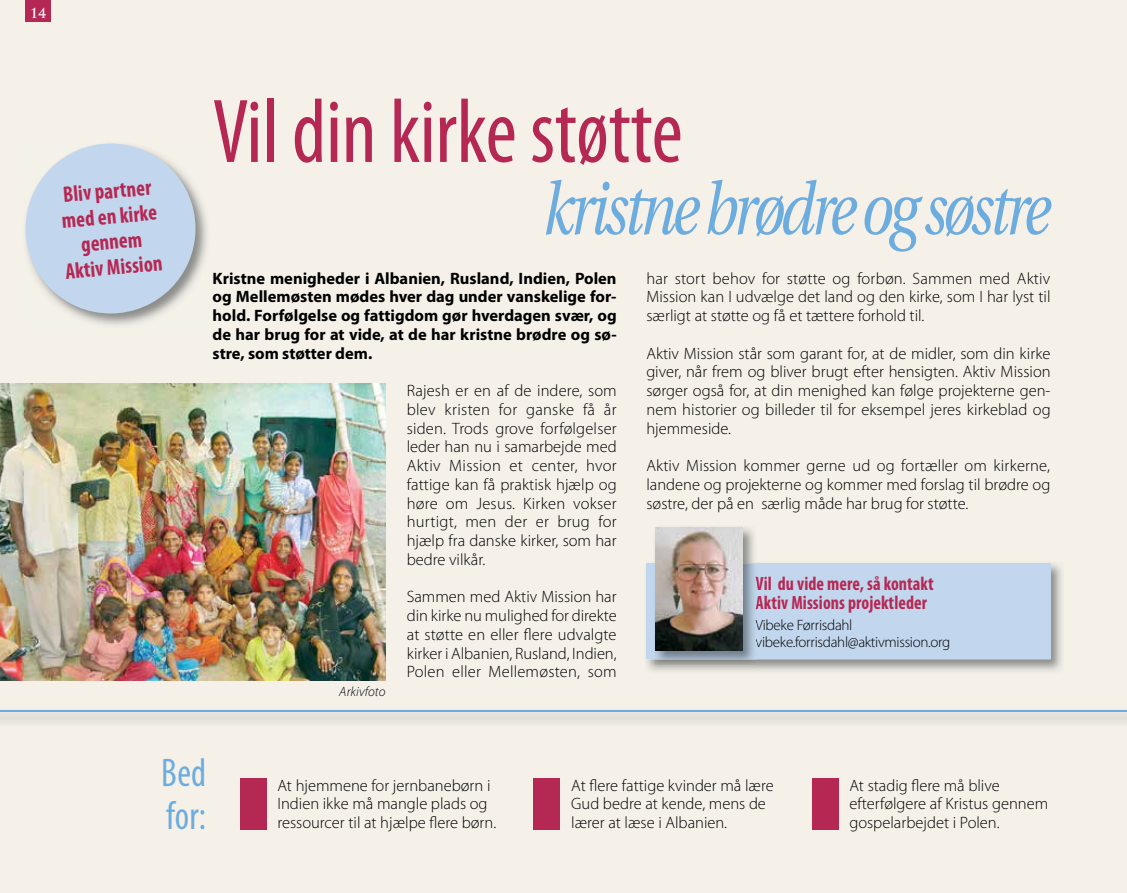
<style>
.page{position:relative;width:1127px;height:893px;background:#f5f1e9}
.page>*{position:absolute;margin:0;border:0;box-sizing:border-box;transform-origin:0 0}
.t1{font:condensed 91.5px "Myriad Pro";color:#b62854;scale:.93 1}
.t2{font:italic 73.2px "Utopia";letter-spacing:-.065em;color:#6dacde;scale:.8 1}
.t3{font:condensed 40.2px/43.5px "Myriad Pro";letter-spacing:.005em;color:#6dacde;scale:.93 1}
.t4{font:700 condensed 22.5px/25.5px "Myriad Pro";color:#b62854;text-align:center;scale:.93 1}
.t5{font:700 condensed 19.2px/19.5px "Myriad Pro";letter-spacing:.005em;color:#b62854;scale:.93 1}
.t6{font:300 16.5px/18.8px "Myriad Pro";color:#000;text-align:justify}
.t7{font:700 16.5px/18.8px "Myriad Pro";color:#000;text-align:justify}
.t8{font:300 15px/16.5px "Myriad Pro";letter-spacing:-.02em;color:#000}
.t9{font:italic 300 13.5px "Myriad Pro";color:#000}
.t10{font:700 13.5px "Trajan Pro";color:#fff}
</style>
<div class="page">
<div style="left:26px;top:0;width:25px;height:21px;background:#b62854"></div>
<img style="left:0;top:384px;width:385px;height:296px">
<div style="left:240px;top:778px;width:27px;height:51px;background:#b62854"></div>
<div style="left:533px;top:778px;width:26px;height:51px;background:#b62854"></div>
<div style="left:812px;top:778px;width:27px;height:51px;background:#b62854"></div>
<img style="left:25px;top:143px;width:183px;height:183px">
<div style="left:26px;top:144px;width:169px;height:169px;background:#c2d7ed;border-radius:50%"></div>
<hr style="left:0;top:710px;width:1127px;height:2px;background:#6dacde">
<img style="left:646px;top:563px;width:416px;height:109px">
<div style="left:646px;top:563px;width:404px;height:96px;background:#c2d7ed"></div>
<img style="left:653px;top:527px;width:104px;height:138px">
<img style="left:653px;top:563px;width:104px;height:96px">
<svg style="left:755px;top:576px;width:2px;height:37px"></svg>
<svg style="left:755px;top:619px;width:2px;height:31px"></svg>
<img style="left:655px;top:527px;width:88px;height:124px">
<p class="t10" style="left:30px;top:5px;width:18px">14</p>
<h3 class="t4" style="left:58px;top:182px;width:108px;rotate:-5deg">bliv partner med en kirke gennem aktiv Mission</h3>
<h1 class="t1" style="left:213px;top:76px;width:507px">Vil din kirke støtte</h1>
<h2 class="t2" style="left:542px;top:169px;width:636px">kristne brødre og søstre</h2>
<p class="t7" style="left:213px;top:268px;width:406px">Kristne menigheder i Albanien, Rusland, Indien, Polen og Mellemøsten mødes hver dag under vanskelige for&shy;hold. Forfølgelse og fattigdom gør hverdagen svær, og de har brug for at vide, at de har kristne brødre og sø&shy;stre, som støtter dem.</p>
<p class="t6" style="left:407px;top:381px;width:211px">Rajesh er en af de indere, som blev kristen for ganske få år siden. Trods grove forfølgelser leder han nu i samarbejde med Aktiv Mission et center, hvor fattige kan få praktisk hjælp og høre om Jesus. Kirken vokser hurtigt, men der er brug for hjælp fra danske kirker, som har bedre vilkår.</p>
<p class="t6" style="left:407px;top:587px;width:211px">Sammen med Aktiv Mission har din kirke nu mulighed for direkte at støtte en eller flere udvalgte kirker i Albanien, Rusland, Indien, Polen eller Mellemøsten, som</p>
<p class="t9" style="left:339px;top:683px;width:48px">Arkivfoto</p>
<p class="t6" style="left:646px;top:269px;width:406px">har stort behov for støtte og forbøn. Sammen med Aktiv Mission kan I udvælge det land og den kirke, som I har lyst til særligt at støtte og få et tættere forhold til.</p>
<p class="t6" style="left:646px;top:344px;width:406px">Aktiv Mission står som garant for, at de midler, som din kirke giver, når frem og bliver brugt efter hensigten. Aktiv Mission sørger også for, at din menighed kan følge projekterne gen&shy;nem historier og billeder til for eksempel jeres kirkeblad og hjemmeside.</p>
<p class="t6" style="left:646px;top:456px;width:405px">Aktiv Mission kommer gerne ud og fortæller om kirkerne, landene og projekterne og kommer med forslag til brødre og søstre, der på en særlig måde har brug for støtte.</p>
<p class="t5" style="left:755px;top:573px;width:193px">Vil du vide mere, så kontakt aktiv Missions projektleder</p>
<p class="t8" style="left:755px;top:617px;width:196px">Vibeke Førrisdahl vibeke.forrisdahl@aktivmission.org</p>
<h3 class="t3" style="left:161px;top:750px;width:50px">Bed for:</h3>
<p class="t6" style="left:277px;top:775px;width:220px;text-align:left">At hjemmene for jernbanebørn i<br>Indien ikke må mangle plads og ressourcer til at hjælpe flere børn.</p>
<p class="t6" style="left:571px;top:775px;width:204px;text-align:left">At flere fattige kvinder må lære<br>Gud bedre at kende, mens de lærer at læse i Albanien.</p>
<p class="t6" style="left:849px;top:775px;width:200px;text-align:left">At stadig flere må blive efterfølgere af Kristus gennem gospelarbejdet i Polen.</p>
</div>
